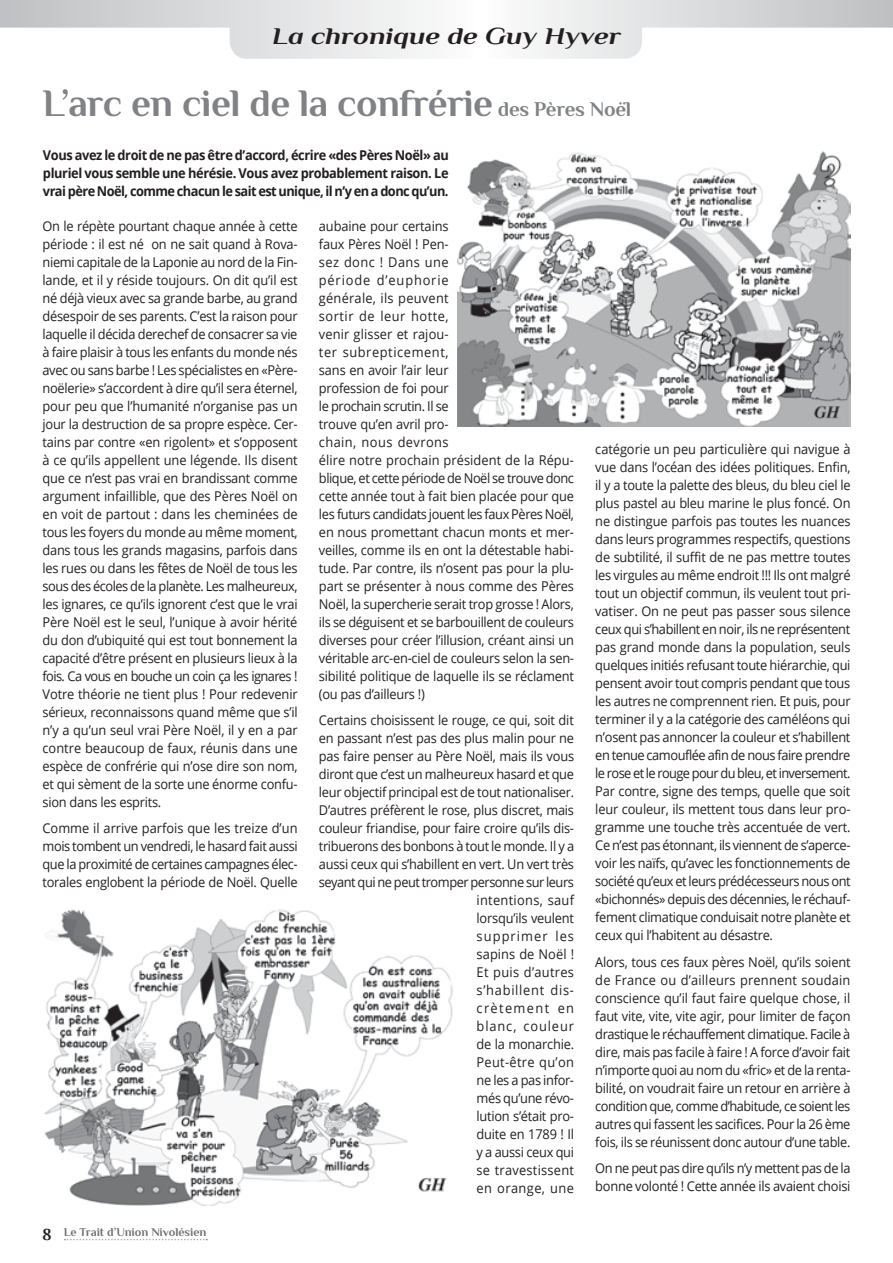
<style>
.page{position:relative;width:893px;height:1263px;background:#fff}
.page>*{position:absolute;margin:0;border:0;box-sizing:border-box;transform-origin:0 0}
.t1{font:700 39px "Philosopher";letter-spacing:-.01em;color:#808285}
.t2{font:italic 700 24px "Philosopher";color:#231f20;scale:1.2 1}
.t3{font:13.5px/18px "Open Sans";letter-spacing:-.02em;color:#231f20;text-align:justify;scale:.95 1}
.t4{font:700 13.5px/18px "Open Sans";letter-spacing:-.045em;color:#231f20;text-align:justify;scale:.95 1}
.t5{font:700 12px "Philosopher";color:#6d6f71}
.s1{font-size:21px}
.s2{font-size:16.5px;color:#231f20}
</style>
<div class="page">
<svg style="left:65px;top:1239px;width:142px;height:1px"></svg>
<svg style="left:0;top:0;width:893px;height:59px"></svg>
<img style="left:44px;top:909px;width:409px;height:296px">
<img style="left:457px;top:151px;width:393px;height:276px">
<h2 class="t2" style="left:272px;top:19px;width:292px">La chronique de Guy Hyver</h2>
<h1 class="t1" style="left:43px;top:77px;width:590px">L’arc en ciel de la confrérie <span class="s1">des Pères Noël</span></h1>
<p class="t4" style="left:43px;top:145px;width:429px">Vous avez le droit de ne pas être d’accord, écrire «des Pères Noël» au pluriel vous semble une hérésie. Vous avez probablement raison. Le vrai père Noël, comme chacun le sait est unique, il n’y en a donc qu’un.</p>
<p class="t3" style="left:43px;top:216px;width:270px">On le répète pourtant chaque année à cette période : il est né on ne sait quand à Rova&shy;niemi capitale de la Laponie au nord de la Fin&shy;lande, et il y réside toujours. On dit qu’il est né déjà vieux avec sa grande barbe, au grand désespoir de ses parents. C’est la raison pour laquelle il décida derechef de consacrer sa vie à faire plaisir à tous les enfants du monde nés avec ou sans barbe ! Les spécialistes en «Père&shy;noëlerie» s’accordent à dire qu’il sera éternel, pour peu que l’humanité n’organise pas un jour la destruction de sa propre espèce. Cer&shy;tains par contre «en rigolent» et s’opposent à ce qu’ils appellent une légende. Ils disent que ce n’est pas vrai en brandissant comme argument infaillible, que des Pères Noël on en voit de partout : dans les cheminées de tous les foyers du monde au même moment, dans tous les grands magasins, parfois dans les rues ou dans les fêtes de Noël de tous les sous des écoles de la planète. Les malheureux, les ignares, ce qu’ils ignorent c’est que le vrai Père Noël est le seul, l’unique à avoir hérité du don d’ubiquité qui est tout bonnement la capacité d’être présent en plusieurs lieux à la fois. Ca vous en bouche un coin ça les ignares !<br>Votre théorie ne tient plus ! Pour redevenir sérieux, reconnaissons quand même que s’il n’y a qu’un seul vrai Père Noël, il y en a par contre beaucoup de faux, réunis dans une espèce de confrérie qui n’ose dire son nom, et qui sèment de la sorte une énorme confu&shy;sion dans les esprits.</p>
<p class="t3" style="left:43px;top:819px;width:270px">Comme il arrive parfois que les treize d’un mois tombent un vendredi, le hasard fait aussi que la proximité de certaines campagnes élec&shy;torales englobent la période de Noël. Quelle</p>
<p class="t5" style="left:43px;top:1224px;width:165px"><span class="s2">8</span> Le Trait d’Union Nivolésien</p>
<p class="t3" style="left:319px;top:216px;width:270px;text-align:left">aubaine pour certains<br>faux Pères Noël ! Pen-<br>sez donc ! Dans une<br>période d’euphorie<br>générale, ils peuvent<br>sortir de leur hotte,<br>venir glisser et rajou-<br>ter subrepticement,<br>sans en avoir l’air leur<br>profession de foi pour<br>le prochain scrutin. Il se<br>trouve qu’en avril pro-<br>chain, nous devrons<br>élire notre prochain président de la Répu&shy;blique, et cette période de Noël se trouve donc cette année tout à fait bien placée pour que les futurs candidats jouent les faux Pères Noël, en nous promettant chacun monts et mer&shy;veilles, comme ils en ont la détestable habi&shy;tude. Par contre, ils n’osent pas pour la plu&shy;part se présenter à nous comme des Pères Noël, la supercherie serait trop grosse ! Alors, ils se déguisent et se barbouillent de couleurs diverses pour créer l’illusion, créant ainsi un véritable arc-en-ciel de couleurs selon la sen&shy;sibilité politique de laquelle ils se réclament (ou pas d’ailleurs !)</p>
<p class="t3" style="left:319px;top:711px;width:270px;text-align:right">Certains choisissent le rouge, ce qui, soit dit en passant n’est pas des plus malin pour ne pas faire penser au Père Noël, mais ils vous diront que c’est un malheureux hasard et que leur objectif principal est de tout nationaliser.<br>D’autres préfèrent le rose, plus discret, mais couleur friandise, pour faire croire qu’ils dis&shy;tribuerons des bonbons à tout le monde. Il y a aussi ceux qui s’habillent en vert. Un vert très seyant qui ne peut tromper personne sur leurs intentions, sauf<br>lorsqu’ils veulent<br>supprimer les<br>sapins de Noël !<br>Et puis d’autres<br>s’habillent dis-<br>crètement en<br>blanc, couleur<br>de la monarchie.<br>Peut-être qu’on<br>ne les a pas infor-<br>més qu’une révo-<br>lution s’était pro-<br>duite en 1789 ! Il<br>y a aussi ceux qui<br>se travestissent<br>en orange, une</p>
<p class="t3" style="left:595px;top:440px;width:270px">catégorie un peu particulière qui navigue à vue dans l’océan des idées politiques. Enfin, il y a toute la palette des bleus, du bleu ciel le plus pastel au bleu marine le plus foncé. On ne distingue parfois pas toutes les nuances dans leurs programmes respectifs, questions de subtilité, il suffit de ne pas mettre toutes les virgules au même endroit !!! Ils ont malgré tout un objectif commun, ils veulent tout pri&shy;vatiser. On ne peut pas passer sous silence ceux qui s’habillent en noir, ils ne représentent pas grand monde dans la population, seuls quelques initiés refusant toute hiérarchie, qui pensent avoir tout compris pendant que tous les autres ne comprennent rien. Et puis, pour terminer il y a la catégorie des caméléons qui n’osent pas annoncer la couleur et s’habillent en tenue camouflée afin de nous faire prendre le rose et le rouge pour du bleu, et inversement.<br>Par contre, signe des temps, quelle que soit leur couleur, ils mettent tous dans leur pro&shy;gramme une touche très accentuée de vert.<br>Ce n’est pas étonnant, ils viennent de s’aperce&shy;voir les naïfs, qu’avec les fonctionnements de société qu’eux et leurs prédécesseurs nous ont «bichonnés» depuis des décennies, le réchauf&shy;fement climatique conduisait notre planète et ceux qui l’habitent au désastre.</p>
<p class="t3" style="left:595px;top:952px;width:270px">Alors, tous ces faux pères Noël, qu’ils soient de France ou d’ailleurs prennent soudain conscience qu’il faut faire quelque chose, il faut vite, vite, vite agir, pour limiter de façon drastique le réchauffement climatique. Facile à dire, mais pas facile à faire ! A force d’avoir fait n’importe quoi au nom du «fric» et de la renta&shy;bilité, on voudrait faire un retour en arrière à condition que, comme d’habitude, ce soient les autres qui fassent les sacifices. Pour la 26 ème fois, ils se réunissent donc autour d’une table.</p>
<p class="t3" style="left:595px;top:1159px;width:270px">On ne peut pas dire qu’ils n’y mettent pas de la bonne volonté ! Cette année ils avaient choisi</p>
</div>
